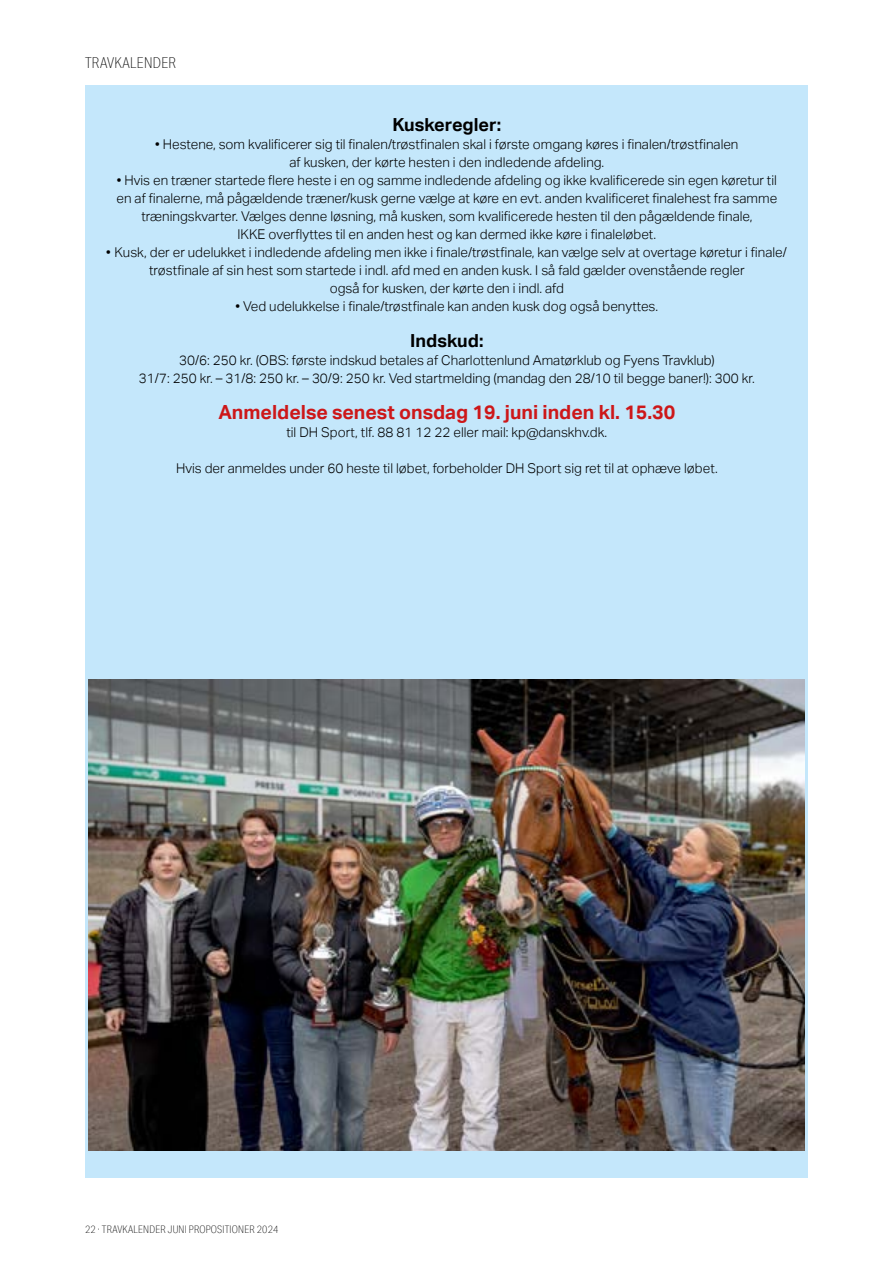
<style>
.page{position:relative;width:893px;height:1263px;background:#fff}
.page>*{position:absolute;margin:0;border:0;box-sizing:border-box;transform-origin:0 0}
.t1{font:700 19.5px "Aktiv Grotesk";color:#cd1719}
.t2{font:700 18px "Aktiv Grotesk";color:#000}
.t3{font:100 15px "Aktiv Grotesk Cd";letter-spacing:.02em;color:#000}
.t4{font:300 13.5px/18px "Aktiv Grotesk";color:#000;text-align:center}
.t5{font:100 10.5px "Aktiv Grotesk Cd";letter-spacing:.02em;color:#000}
</style>
<div class="page">
<div style="left:85px;top:85px;width:723px;height:1093px;background:#c4e7fb"></div>
<img style="left:89px;top:679px;width:716px;height:472px">
<p class="t3" style="left:85px;top:54px;width:92px">TRAVKALENDER</p>
<h2 class="t2" style="left:393px;top:114px;width:110px">Kuskeregler:</h2>
<p class="t4" style="left:155px;top:135px;width:585px">• Hestene, som kvalificerer sig til finalen/trøstfinalen skal i første omgang køres i finalen/trøstfinalen af kusken, der kørte hesten i den indledende afdeling.</p>
<p class="t4" style="left:117px;top:171px;width:662px">• Hvis en træner startede flere heste i en og samme indledende afdeling og ikke kvalificerede sin egen køretur til en af finalerne, må pågældende træner/kusk gerne vælge at køre en evt. anden kvalificeret finalehest fra samme træningskvarter. Vælges denne løsning, må kusken, som kvalificerede hesten til den pågældende finale,<br>IKKE overflyttes til en anden hest og kan dermed ikke køre i finaleløbet.</p>
<p class="t4" style="left:106px;top:243px;width:682px">• Kusk, der er udelukket i indledende afdeling men ikke i finale/trøstfinale, kan vælge selv at overtage køretur i finale/ trøstfinale af sin hest som startede i indl. afd med en anden kusk. I så fald gælder ovenstående regler<br>også for kusken, der kørte den i indl. afd</p>
<p class="t4" style="left:236px;top:297px;width:424px">• Ved udelukkelse i finale/trøstfinale kan anden kusk dog også benyttes.</p>
<h2 class="t2" style="left:410px;top:330px;width:75px">Indskud:</h2>
<p class="t4" style="left:139px;top:351px;width:617px">30/6: 250 kr. (OBS: første indskud betales af Charlottenlund Amatørklub og Fyens Travklub)<br>31/7: 250 kr. – 31/8: 250 kr. – 30/9: 250 kr. Ved startmelding (mandag den 28/10 til begge baner!): 300 kr.</p>
<h1 class="t1" style="left:218px;top:401px;width:458px">Anmeldelse senest onsdag 19. juni inden kl. 15.30</h1>
<p class="t4" style="left:286px;top:423px;width:322px">til DH Sport, tlf. 88 81 12 22 eller mail: kp@danskhv.dk.</p>
<p class="t4" style="left:176px;top:459px;width:543px">Hvis der anmeldes under 60 heste til løbet, forbeholder DH Sport sig ret til at ophæve løbet.</p>
<p class="t5" style="left:85px;top:1223px;width:195px">22 · TRAVKALENDER JUNI PROPOSITIONER 2024</p>
</div>
